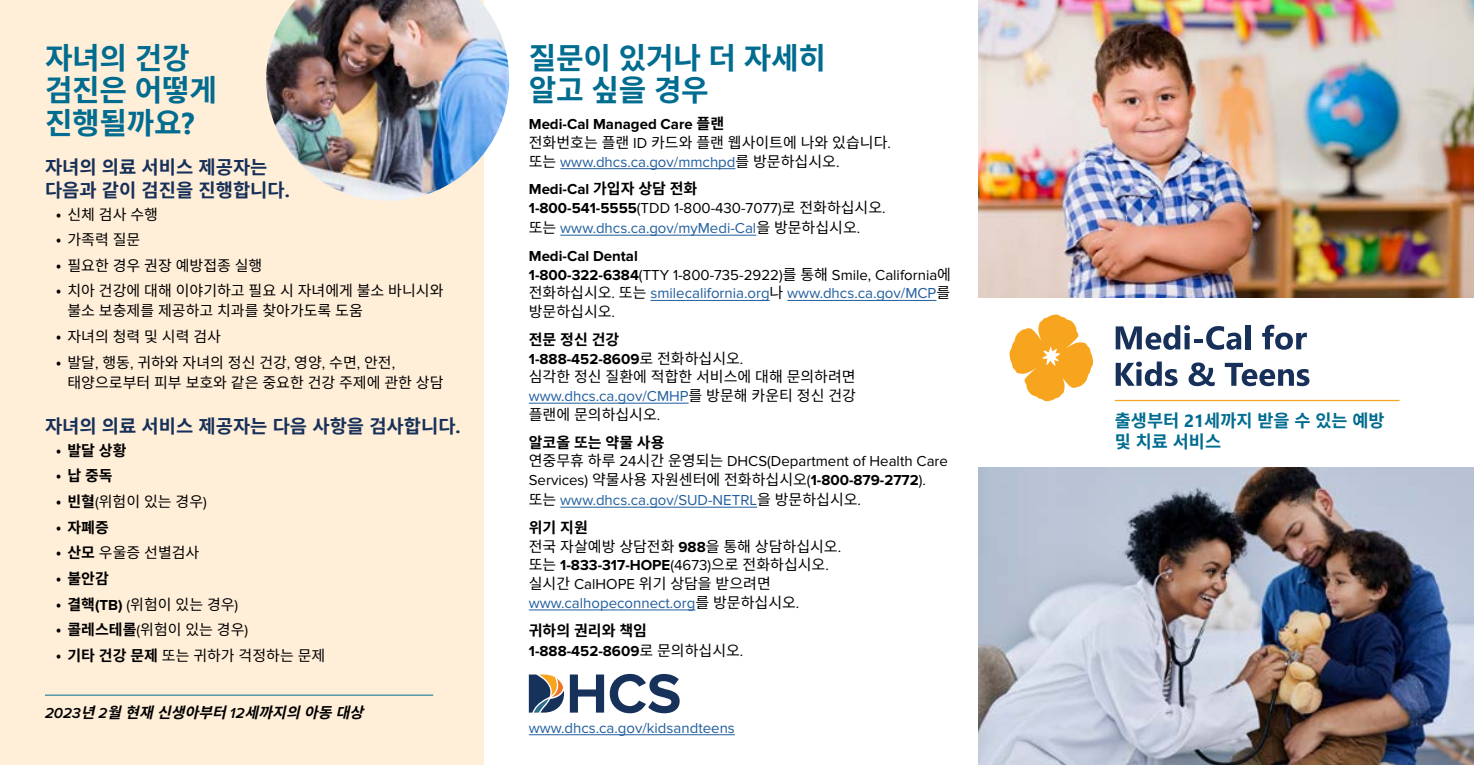
<style>
.page{position:relative;width:1474px;height:765px;background:#fff}
.page>*{position:absolute;margin:0;border:0;box-sizing:border-box;transform-origin:0 0}
.t1{font:700 30px/32.5px "Noto Sans CJ Kkr";letter-spacing:-.01em;color:#006c90}
.t2{font:700 18.75px/23px "Noto Sans CJ Kkr";color:#173059}
.t3{font:700 17.5px/21px "Noto Sans CJ Kkr";color:#006c90}
.t4{font:15px/18.8px "Noto Sans CJ Kkr";color:#000}
.t5{font:15px/18.8px "Proxima Nova";color:#215e9e}
.t6{font:15px/19.4px "Proxima Nova";color:#000}
.t7{font:700 15px "Proxima Nova";color:#000}
.t8{font:700 15px "Noto Sans CJ Kkr";color:#000}
.t9{font:italic 700 15px "Noto Sans CJ Kkr";color:#000}
.s1{font-family:"Segoe UI"}
.s2{font-family:"Proxima Nova"}
.s3{font-weight:400}
.s4{font-weight:700}
.s5{font-family:"Proxima Nova";font-weight:700}
.s6{font-family:"Proxima Nova";font-weight:600}
.s7{font-family:"Noto Sans CJ Kkr"}
.s8{font-family:"Proxima Nova";color:#215e9e}
.s9{font-weight:700;color:#000}
.s10{color:#000}
.s11{font-family:"Noto Sans CJ Kkr";color:#000}
.s12{font-family:"Noto Sans CJ Kkr";font-weight:400}
.s13{color:#215e9e}
</style>
<div class="page">
<div style="left:0;top:0;width:484px;height:765px;background:#ffeed8"></div>
<hr style="left:45px;top:695px;width:388px;height:1px;background:#006c90">
<img style="left:266px;top:0;width:243px;height:201px">
<hr style="left:560px;top:168px;width:175px;height:1px;background:#215e9e">
<hr style="left:560px;top:235px;width:196px;height:1px;background:#215e9e">
<hr style="left:650px;top:300px;width:120px;height:1px;background:#215e9e">
<hr style="left:787px;top:300px;width:149px;height:1px;background:#215e9e">
<hr style="left:529px;top:403px;width:160px;height:1px;background:#215e9e">
<hr style="left:560px;top:507px;width:197px;height:1px;background:#215e9e">
<hr style="left:529px;top:610px;width:166px;height:1px;background:#215e9e">
<hr style="left:529px;top:735px;width:206px;height:1px;background:#215e9e">
<svg style="left:570px;top:675px;width:34px;height:38px"></svg>
<svg style="left:610px;top:674px;width:70px;height:39px"></svg>
<svg style="left:529px;top:675px;width:35px;height:38px"></svg>
<img style="left:979px;top:0;width:495px;height:298px">
<img style="left:979px;top:467px;width:495px;height:298px">
<svg style="left:1009px;top:314px;width:84px;height:88px"></svg>
<svg style="left:1115px;top:325px;width:126px;height:25px"></svg>
<div style="left:1245px;top:325px;width:5px;height:24px;background:#17305a"></div>
<svg style="left:1262px;top:325px;width:45px;height:25px"></svg>
<svg style="left:1115px;top:362px;width:62px;height:24px"></svg>
<svg style="left:1188px;top:362px;width:27px;height:24px"></svg>
<svg style="left:1225px;top:363px;width:84px;height:23px"></svg>
<hr style="left:1115px;top:400px;width:284px;height:1px;background:#f7a51e">
<h2 class="t1" style="left:45px;top:42px;width:174px">자녀의 건강 검진은 어떻게 진행될까요<span class="s1">?</span></h2>
<p class="t2" style="left:45px;top:156px;width:246px">자녀의 의료 서비스 제공자는 다음과 같이 검진을 진행합니다<span class="s1">.</span></p>
<p class="t4" style="left:56px;top:205px;width:103px">• 신체 검사 수행</p>
<p class="t4" style="left:56px;top:231px;width:86px">• 가족력 질문</p>
<p class="t4" style="left:56px;top:256px;width:208px">• 필요한 경우 권장 예방접종 실행</p>
<p class="t4" style="left:68px;top:281px;width:377px;line-height:20px;text-indent:-11px">• 치아 건강에 대해 이야기하고 필요 시 자녀에게 불소 바니시와 불소 보충제를 제공하고 치과를 찾아가도록 도움</p>
<p class="t4" style="left:56px;top:327px;width:166px">• 자녀의 청력 및 시력 검사</p>
<p class="t4" style="left:68px;top:352px;width:377px;line-height:20px;text-indent:-11px">• 발달<span class="s2">,</span> 행동<span class="s2">,</span> 귀하와 자녀의 정신 건강<span class="s2">,</span> 영양<span class="s2">,</span> 수면<span class="s2">,</span> 안전<span class="s2">, </span>태양으로부터 피부 보호와 같은 중요한 건강 주제에 관한 상담</p>
<p class="t2" style="left:45px;top:415px;width:417px">자녀의 의료 서비스 제공자는 다음 사항을 검사합니다<span class="s1">.</span></p>
<p class="t8" style="left:56px;top:442px;width:72px"><span class="s3">•</span> 발달 상황</p>
<p class="t8" style="left:56px;top:468px;width:58px"><span class="s3">•</span> 납중독</p>
<p class="t4" style="left:56px;top:493px;width:152px">• <span class="s4">빈혈</span><span class="s2">(</span>위험이 있는 경우<span class="s2">)</span></p>
<p class="t8" style="left:56px;top:519px;width:54px"><span class="s3">•</span> 자폐증</p>
<p class="t4" style="left:56px;top:544px;width:145px">• <span class="s4">산모</span> 우울증 선별검사</p>
<p class="t8" style="left:56px;top:570px;width:54px"><span class="s3">•</span> 불안감</p>
<p class="t4" style="left:56px;top:595px;width:184px">• <span class="s4">결핵</span><span class="s5">(TB)</span> <span class="s2">(</span>위험이 있는 경우<span class="s2">)</span></p>
<p class="t4" style="left:56px;top:621px;width:194px">• <span class="s4">콜레스테롤</span><span class="s2">(</span>위험이 있는 경우<span class="s2">)</span></p>
<p class="t4" style="left:56px;top:646px;width:271px">• <span class="s4">기타 건강 문제</span> 또는 귀하가 걱정하는 문제</p>
<p class="t9" style="left:45px;top:704px;width:329px"><span class="s6">2 0 2 3</span> 년<span class="s6">2</span> 월현재신생아부터<span class="s6">1 2</span> 세까지의아동대상</p>
<h2 class="t1" style="left:529px;top:42px;width:299px">질문이 있거나 더 자세히 알고 싶을 경우</h2>
<h3 class="t7" style="left:529px;top:116px;width:197px">Medi-Cal Managed Care <span class="s7">플랜</span></h3>
<p class="t4" style="left:529px;top:133px;width:364px">전화번호는 플랜 <span class="s2">ID</span> 카드와 플랜 웹사이트에 나와 있습니다<span class="s2">. </span>또는 <span class="s8">www.dhcs.ca.gov/mmchpd</span>를 방문하십시오<span class="s2">.</span></p>
<h3 class="t7" style="left:529px;top:181px;width:170px">Medi-Cal <span class="s7">가입자 상담 전화</span></h3>
<p class="t5" style="left:529px;top:198px;width:358px;line-height:20px"><span class="s9">1-800-541-5555</span><span class="s10">(TDD 1-800-430-7077)</span><span class="s11">로 전화하십시오</span><span class="s10">. </span><span class="s11">또는</span> www.dhcs.ca.gov/myMedi-Cal<span class="s11">을 방문하십시오</span><span class="s10">.</span></p>
<h3 class="t7" style="left:529px;top:247px;width:111px">Medi-Cal Dental</h3>
<p class="t5" style="left:529px;top:266px;width:424px;text-align:justify"><span class="s9">1-800-322-6384</span><span class="s10">(TTY 1-800-735-2922)</span><span class="s11">를 통해</span> <span class="s10">Smile, California</span><span class="s11">에 전화하십시오</span><span class="s10">.</span> <span class="s11">또는</span> smilecalifornia.org<span class="s11">나</span> www.dhcs.ca.gov/MCP<span class="s11">를 방문하십시오</span><span class="s10">.</span></p>
<h3 class="t8" style="left:529px;top:331px;width:92px">전문 정신 건강</h3>
<p class="t7" style="left:529px;top:350px;width:216px">1-888-452-8609<span class="s12">로 전화하십시오</span><span class="s3">.</span></p>
<p class="t4" style="left:529px;top:368px;width:329px;text-align:justify">심각한 정신 질환에 적합한 서비스에 대해 문의하려면 <span class="s8">www.dhcs.ca.gov/CMHP</span>를 방문해 카운티 정신 건강 플랜에 문의하십시오<span class="s2">.</span></p>
<h3 class="t8" style="left:529px;top:434px;width:137px">알코올 또는 약물 사용</h3>
<p class="t6" style="left:529px;top:452px;width:421px"><span class="s7">연중무휴 하루</span> 24<span class="s7">시간 운영되는</span> DHCS(Department of Health Care<br>Services) <span class="s7">약물사용 자원센터에 전화하십시오</span>(<span class="s4">1-800-879-2772</span>). <span class="s7">또는</span> <span class="s13">www.dhcs.ca.gov/SUD-NETRL</span><span class="s7">을 방문하십시오</span>.</p>
<h3 class="t8" style="left:529px;top:519px;width:61px">위기 지원</h3>
<p class="t4" style="left:529px;top:537px;width:314px">전국 자살예방 상담전화 <span class="s5">988</span>을 통해 상담하십시오<span class="s2">. </span>또는 <span class="s5">1-833-317-HOPE</span><span class="s2">(4673)</span>으로 전화하십시오<span class="s2">. </span>실시간 <span class="s2">CalHOPE</span> 위기 상담을 받으려면 <span class="s8">www.calhopeconnect.org</span>를 방문하십시오<span class="s2">.</span></p>
<h3 class="t8" style="left:529px;top:622px;width:120px">귀하의 권리와 책임</h3>
<p class="t7" style="left:529px;top:642px;width:216px">1-888-452-8609<span class="s12">로 문의하십시오</span><span class="s3">.</span></p>
<p class="t5" style="left:529px;top:719px;width:208px">www.dhcs.ca.gov/kidsandteens</p>
<h1 class="t3" style="left:1115px;top:410px;width:271px">출생부터 <span class="s1">21</span>세까지 받을 수 있는 예방 및 치료 서비스</h1>
</div>
